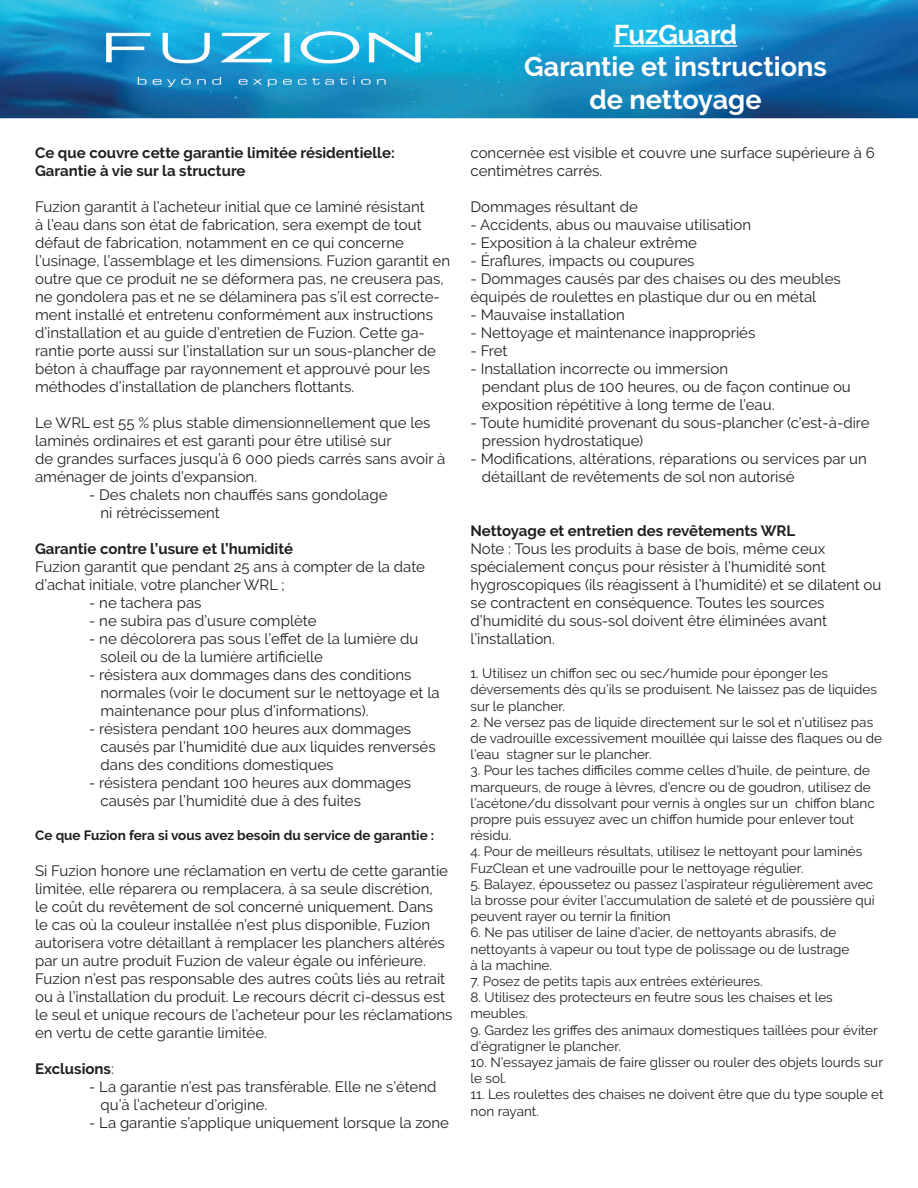
<style>
.page{position:relative;width:918px;height:1188px;background:#fff}
.page>*{position:absolute;margin:0;border:0;box-sizing:border-box;transform-origin:0 0}
.t1{font:700 27px "Raleway";color:#fff}
.t2{font:15px/18px "Raleway";color:#231f20}
.t3{font:700 15px "Raleway";color:#231f20}
.t4{font:13.5px/16.2px "Raleway";color:#231f20}
.t5{font:700 13.5px "Raleway";color:#231f20}
.s1{font-weight:400}
</style>
<div class="page">
<img style="left:0;top:0;width:918px;height:118px">
<img style="left:106px;top:32px;width:326px;height:55px">
<hr style="left:614px;top:45px;width:123px;height:2px;background:#fff">
<p class="t3" style="left:35px;top:144px;width:361px">Ce que couvre cette garantie limitée résidentielle:</p>
<p class="t3" style="left:35px;top:162px;width:212px">Garantie à vie sur la structure</p>
<p class="t2" style="left:35px;top:198px;width:417px">Fuzion garantit à l’acheteur initial que ce laminé résistant<br>à l’eau dans son état de fabrication, sera exempt de tout défaut de fabrication, notamment en ce qui concerne l’usinage, l’assemblage et les dimensions. Fuzion garantit en outre que ce produit ne se déformera pas, ne creusera pas, ne gondolera pas et ne se délaminera pas s’il est correcte&shy;ment installé et entretenu conformément aux instructions d’installation et au guide d’entretien de Fuzion. Cette ga&shy;rantie porte aussi sur l’installation sur un sous-plancher de béton à chauffage par rayonnement et approuvé pour les méthodes d’installation de planchers flottants.</p>
<p class="t2" style="left:35px;top:414px;width:397px">Le WRL est 55 % plus stable dimensionnellement que les</p>
<p class="t2" style="left:35px;top:432px;width:358px">laminés ordinaires et est garanti pour être utilisé sur</p>
<p class="t2" style="left:35px;top:450px;width:412px">de grandes surfaces jusqu’à 6 000 pieds carrés sans avoir à aménager de joints d’expansion.</p>
<p class="t2" style="left:89px;top:486px;width:300px">- Des chalets non chauffés sans gondolage</p>
<p class="t2" style="left:101px;top:504px;width:121px">ni rétrécissement</p>
<p class="t3" style="left:35px;top:540px;width:259px">Garantie contre l’usure et l’humidité</p>
<p class="t2" style="left:35px;top:558px;width:391px">Fuzion garantit que pendant 25 ans à compter de la date d’achat initiale, votre plancher WRL ;</p>
<p class="t2" style="left:89px;top:594px;width:114px">- ne tachera pas</p>
<p class="t2" style="left:89px;top:612px;width:229px">- ne subira pas d’usure complète</p>
<p class="t2" style="left:101px;top:630px;width:319px;text-indent:-11px">- ne décolorera pas sous l’effet de la lumière du soleil ou de la lumière artificielle</p>
<p class="t2" style="left:89px;top:666px;width:324px">- résistera aux dommages dans des conditions</p>
<p class="t2" style="left:101px;top:684px;width:341px">normales (voir le document sur le nettoyage et la maintenance pour plus d’informations).</p>
<p class="t2" style="left:101px;top:720px;width:337px;text-indent:-11px">- résistera pendant 100 heures aux dommages causés par l’humidité due aux liquides renversés dans des conditions domestiques</p>
<p class="t2" style="left:101px;top:774px;width:312px;text-indent:-11px">- résistera pendant 100 heures aux dommages causés par l’humidité due à des fuites</p>
<p class="t5" style="left:35px;top:828px;width:401px">Ce que Fuzion fera si vous avez besoin du service de garantie :</p>
<p class="t2" style="left:35px;top:862px;width:419px">Si Fuzion honore une réclamation en vertu de cette garantie limitée, elle réparera ou remplacera, à sa seule discrétion,<br>le coût du revêtement de sol concerné uniquement. Dans<br>le cas où la couleur installée n’est plus disponible, Fuzion autorisera votre détaillant à remplacer les planchers altérés par un autre produit Fuzion de valeur égale ou inférieure.<br>Fuzion n’est pas responsable des autres coûts liés au retrait ou à l’installation du produit. Le recours décrit ci-dessus est le seul et unique recours de l’acheteur pour les réclamations en vertu de cette garantie limitée.</p>
<p class="t3" style="left:35px;top:1060px;width:80px">Exclusions<span class="s1">:</span></p>
<p class="t2" style="left:101px;top:1078px;width:337px;text-indent:-11px">- La garantie n’est pas transférable. Elle ne s’étend qu’à l’acheteur d’origine.</p>
<p class="t2" style="left:89px;top:1114px;width:362px">- La garantie s’applique uniquement lorsque la zone</p>
<p class="t1" style="left:614px;top:19px;width:125px">FuzGuard</p>
<p class="t1" style="left:524px;top:52px;width:304px">Garantie et instructions</p>
<p class="t1" style="left:590px;top:84px;width:173px">de nettoyage</p>
<p class="t2" style="left:471px;top:144px;width:406px">concernée est visible et couvre une surface supérieure à 6 centimètres carrés.</p>
<p class="t2" style="left:471px;top:198px;width:169px">Dommages résultant de</p>
<p class="t2" style="left:471px;top:216px;width:282px">- Accidents, abus ou mauvaise utilisation</p>
<p class="t2" style="left:471px;top:234px;width:228px">- Exposition à la chaleur extrême</p>
<p class="t2" style="left:471px;top:252px;width:225px">- Éraflures, impacts ou coupures</p>
<p class="t2" style="left:471px;top:270px;width:372px">- Dommages causés par des chaises ou des meubles équipés de roulettes en plastique dur ou en métal</p>
<p class="t2" style="left:471px;top:306px;width:156px">- Mauvaise installation</p>
<p class="t2" style="left:471px;top:324px;width:286px">- Nettoyage et maintenance inappropriés</p>
<p class="t2" style="left:471px;top:342px;width:39px">- Fret</p>
<p class="t2" style="left:471px;top:360px;width:259px">- Installation incorrecte ou immersion</p>
<p class="t2" style="left:482px;top:378px;width:370px">pendant plus de 100 heures, ou de façon continue ou</p>
<p class="t2" style="left:482px;top:396px;width:294px">exposition répétitive à long terme de l’eau.</p>
<p class="t2" style="left:482px;top:414px;width:389px;text-indent:-11px">- Toute humidité provenant du sous-plancher (c’est-à-dire pression hydrostatique)</p>
<p class="t2" style="left:471px;top:450px;width:398px">- Modifications, altérations, réparations ou services par un</p>
<p class="t2" style="left:482px;top:468px;width:314px">détaillant de revêtements de sol non autorisé</p>
<p class="t3" style="left:471px;top:522px;width:326px">Nettoyage et entretien des revêtements WRL</p>
<p class="t2" style="left:471px;top:540px;width:356px">Note : Tous les produits à base de bois, même ceux</p>
<p class="t2" style="left:471px;top:558px;width:357px">spécialement conçus pour résister à l’humidité sont</p>
<p class="t2" style="left:471px;top:576px;width:412px">hygroscopiques (ils réagissent à l’humidité) et se dilatent ou se contractent en conséquence. Toutes les sources</p>
<p class="t2" style="left:471px;top:612px;width:358px">d’humidité du sous-sol doivent être éliminées avant</p>
<p class="t2" style="left:471px;top:630px;width:86px">l’installation.</p>
<p class="t4" style="left:471px;top:665px;width:359px">1. Utilisez un chiffon sec ou sec/humide pour éponger les</p>
<p class="t4" style="left:471px;top:682px;width:408px">déversements dès qu’ils se produisent. Ne laissez pas de liquides sur le plancher.</p>
<p class="t4" style="left:471px;top:714px;width:413px">2. Ne versez pas de liquide directement sur le sol et n’utilisez pas de vadrouille excessivement mouillée qui laisse des flaques ou de l’eau stagner sur le plancher.</p>
<p class="t4" style="left:471px;top:763px;width:406px">3. Pour les taches difficiles comme celles d’huile, de peinture, de marqueurs, de rouge à lèvres, d’encre ou de goudron, utilisez de l’acétone/du dissolvant pour vernis à ongles sur un chiffon blanc propre puis essuyez avec un chiffon humide pour enlever tout résidu.</p>
<p class="t4" style="left:471px;top:844px;width:393px">4. Pour de meilleurs résultats, utilisez le nettoyant pour laminés<br>FuzClean et une vadrouille pour le nettoyage régulier.</p>
<p class="t4" style="left:471px;top:876px;width:406px;text-align:justify">5. Balayez, époussetez ou passez l’aspirateur régulièrement avec la brosse pour éviter l’accumulation de saleté et de poussière qui peuvent rayer ou ternir la finition</p>
<p class="t4" style="left:471px;top:925px;width:368px">6. Ne pas utiliser de laine d’acier, de nettoyants abrasifs, de</p>
<p class="t4" style="left:471px;top:941px;width:380px">nettoyants à vapeur ou tout type de polissage ou de lustrage</p>
<p class="t4" style="left:471px;top:957px;width:83px">à la machine.</p>
<p class="t4" style="left:471px;top:973px;width:294px">7. Posez de petits tapis aux entrées extérieures.</p>
<p class="t4" style="left:471px;top:989px;width:364px">8. Utilisez des protecteurs en feutre sous les chaises et les</p>
<p class="t4" style="left:471px;top:1006px;width:59px">meubles.</p>
<p class="t4" style="left:471px;top:1022px;width:409px">9. Gardez les griffes des animaux domestiques taillées pour éviter d’égratigner le plancher.</p>
<p class="t4" style="left:471px;top:1054px;width:414px">10. N’essayez jamais de faire glisser ou rouler des objets lourds sur le sol.</p>
<p class="t4" style="left:471px;top:1087px;width:415px">11. Les roulettes des chaises ne doivent être que du type souple et non rayant.</p>
</div>
